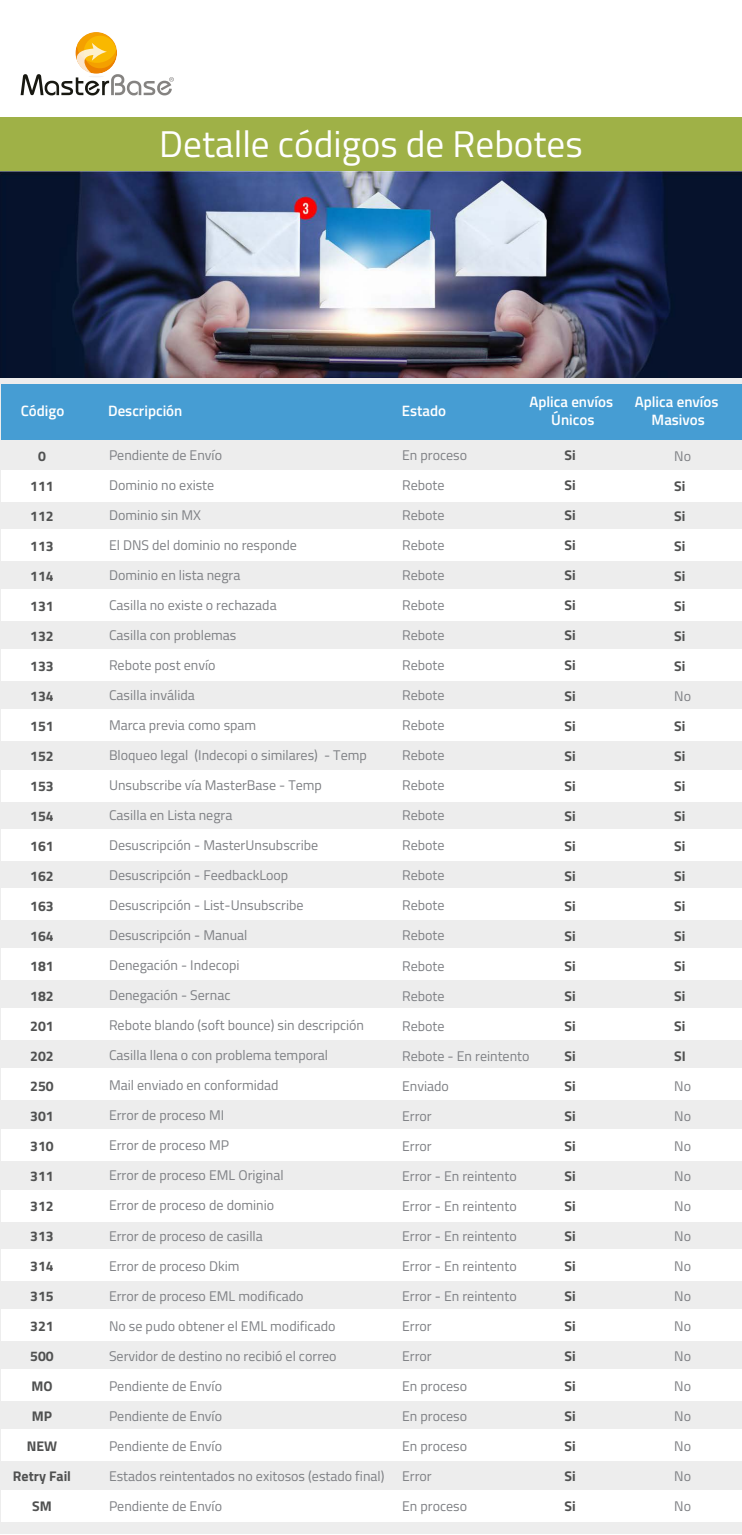
<style>
.page{position:relative;width:742px;height:1535px;background:#fff}
.page>*{position:absolute;margin:0;border:0;box-sizing:border-box;transform-origin:0 0}
.t1{font:37.2px "Titillium Web";color:#fff}
.t2{font:600 15px/18px "Titillium Web";color:#fff;text-align:center}
.t3{font:14px/30px "Titillium Web";color:#7e8084}
.t4{font:700 14px/30px "Titillium Web";color:#505151;text-align:justify}
</style>
<div class="page">
<svg style="left:21px;top:32px;width:153px;height:63px"></svg>
<div style="left:0;top:350px;width:742px;height:1184px;background:#ededed"></div>
<div style="left:0;top:117px;width:742px;height:57px;background:#9fb147"></div>
<div style="left:1px;top:384px;width:741px;height:56px;background:#469dd3"></div>
<div style="left:1px;top:470px;width:741px;height:31px;background:#fff"></div>
<div style="left:1px;top:529px;width:741px;height:31px;background:#fff"></div>
<div style="left:1px;top:589px;width:741px;height:31px;background:#fff"></div>
<div style="left:1px;top:649px;width:741px;height:31px;background:#fff"></div>
<div style="left:1px;top:709px;width:741px;height:31px;background:#fff"></div>
<div style="left:1px;top:770px;width:741px;height:31px;background:#fff"></div>
<div style="left:1px;top:830px;width:741px;height:31px;background:#fff"></div>
<div style="left:1px;top:889px;width:741px;height:31px;background:#fff"></div>
<div style="left:1px;top:949px;width:741px;height:31px;background:#fff"></div>
<div style="left:1px;top:1009px;width:741px;height:31px;background:#fff"></div>
<div style="left:1px;top:1069px;width:741px;height:31px;background:#fff"></div>
<div style="left:1px;top:1130px;width:741px;height:31px;background:#fff"></div>
<div style="left:1px;top:1190px;width:741px;height:31px;background:#fff"></div>
<div style="left:1px;top:1249px;width:741px;height:31px;background:#fff"></div>
<div style="left:1px;top:1309px;width:741px;height:31px;background:#fff"></div>
<div style="left:1px;top:1369px;width:741px;height:31px;background:#fff"></div>
<div style="left:1px;top:1429px;width:741px;height:31px;background:#fff"></div>
<div style="left:1px;top:1490px;width:741px;height:31px;background:#fff"></div>
<img style="left:0;top:171px;width:742px;height:207px">
<h1 class="t1" style="left:159px;top:117px;width:425px">Detalle códigos de Rebotes</h1>
<p class="t2" style="left:21px;top:401px;width:45px">Código</p>
<p class="t2" style="left:108px;top:401px;width:76px">Descripción</p>
<p class="t2" style="left:402px;top:401px;width:46px">Estado</p>
<p class="t2" style="left:529px;top:392px;width:85px">Aplica envíos<br>Únicos</p>
<p class="t2" style="left:634px;top:392px;width:85px">Aplica envíos<br>Masivos</p>
<p class="t3" style="left:109px;top:440px;width:277px">Pendiente de Envío<br>Dominio no existe<br>Dominio sin MX<br>El DNS del dominio no responde<br>Dominio en lista negra<br>Casilla no existe o rechazada<br>Casilla con problemas<br>Rebote post envío<br>Casilla inválida<br>Marca previa como spam<br>Bloqueo legal (Indecopi o similares) - Temp<br>Unsubscribe vía MasterBase - Temp<br>Casilla en Lista negra<br>Desuscripción - MasterUnsubscribe<br>Desuscripción - FeedbackLoop<br>Desuscripción - List-Unsubscribe<br>Desuscripción - Manual<br>Denegación - Indecopi<br>Denegación - Sernac<br>Rebote blando (soft bounce) sin descripción<br>Casilla llena o con problema temporal<br>Mail enviado en conformidad<br>Error de proceso MI<br>Error de proceso MP<br>Error de proceso EML Original<br>Error de proceso de dominio<br>Error de proceso de casilla<br>Error de proceso Dkim<br>Error de proceso EML modificado<br>No se pudo obtener el EML modificado<br>Servidor de destino no recibió el correo<br>Pendiente de Envío<br>Pendiente de Envío<br>Pendiente de Envío<br>Estados reintentados no exitosos (estado final)<br>Pendiente de Envío</p>
<p class="t3" style="left:402px;top:440px;width:129px">En proceso<br>Rebote<br>Rebote<br>Rebote<br>Rebote<br>Rebote<br>Rebote<br>Rebote<br>Rebote<br>Rebote<br>Rebote<br>Rebote<br>Rebote<br>Rebote<br>Rebote<br>Rebote<br>Rebote<br>Rebote<br>Rebote<br>Rebote<br>Rebote - En reintento<br>Enviado<br>Error<br>Error<br>Error - En reintento<br>Error - En reintento<br>Error - En reintento<br>Error - En reintento<br>Error - En reintento<br>Error<br>Error<br>En proceso<br>En proceso<br>En proceso<br>Error<br>En proceso</p>
<p class="t4" style="left:564px;top:440px;width:13px">Si Si Si Si Si Si Si Si Si Si Si Si Si Si Si Si Si Si Si Si Si Si Si Si Si Si Si Si Si Si Si Si Si Si Si Si</p>
<p class="t3" style="left:674px;top:440px;width:18px">No</p>
<p class="t4" style="left:13px;top:440px;width:60px;text-align:center">0<br>111<br>112<br>113<br>114<br>131<br>132<br>133<br>134<br>151<br>152<br>153<br>154<br>161<br>162<br>163<br>164<br>181<br>182<br>201<br>202<br>250<br>301<br>310<br>311<br>312<br>313<br>314<br>315<br>321<br>500<br>MO<br>MP<br>NEW<br>Retry Fail<br>SM</p>
<p class="t4" style="left:674px;top:470px;width:13px">Si Si Si Si Si Si Si</p>
<p class="t3" style="left:674px;top:680px;width:18px">No</p>
<p class="t4" style="left:674px;top:710px;width:13px">Si Si Si Si Si Si Si Si Si Si Si SI</p>
<p class="t3" style="left:674px;top:1070px;width:18px;text-align:justify">No No No No No No No No No No No No No No No</p>
</div>
